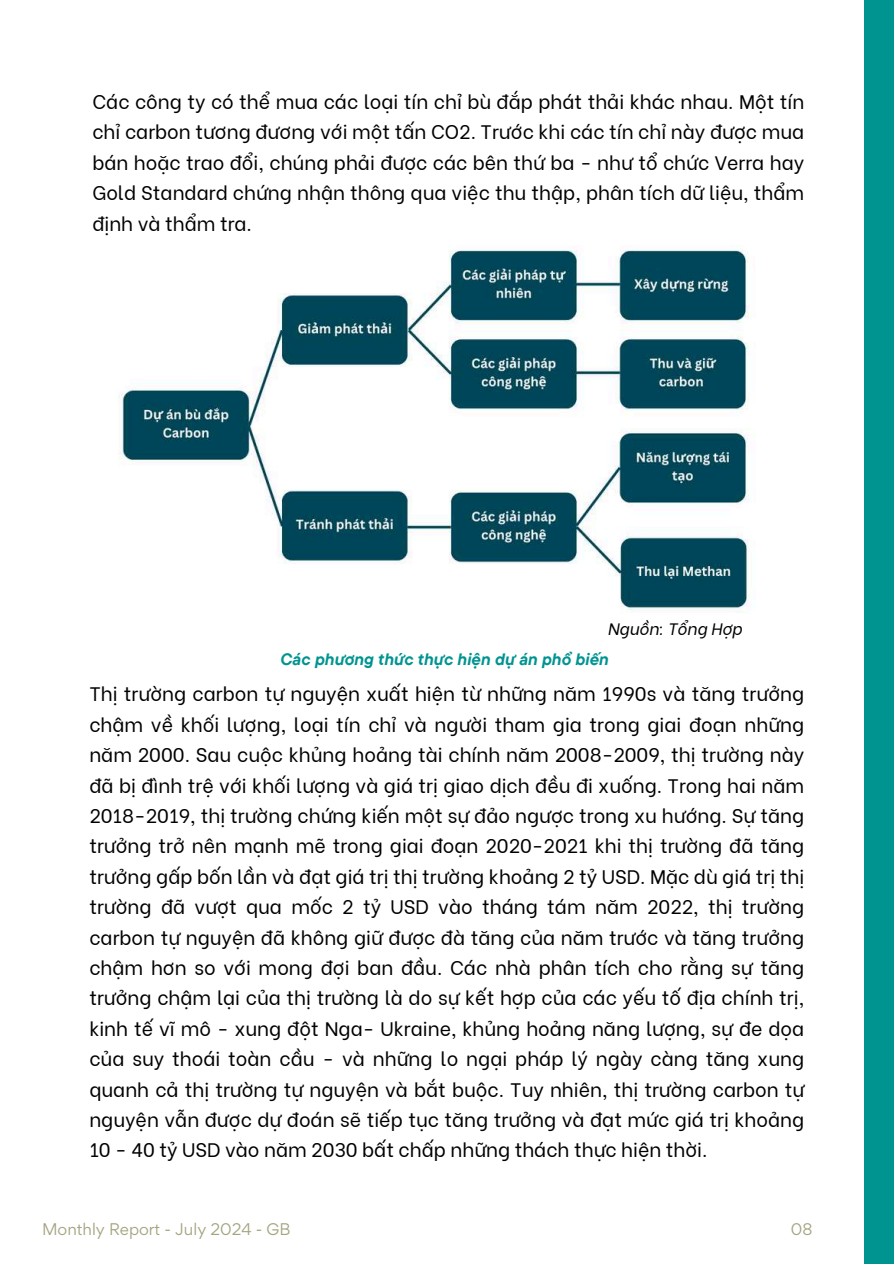
<style>
.page{position:relative;width:894px;height:1264px;background:#fff}
.page>*{position:absolute;margin:0;border:0;box-sizing:border-box;transform-origin:0 0}
.t1{font:19.5px/30.3px "Be Vietnam";color:#000;text-align:justify}
.t2{font:italic 700 16.5px "TT Commons Pro";color:#009490}
.t3{font:italic 16.5px "Be Vietnam";color:#000}
.t4{font:15px "Gordita";color:#a4a480}
</style>
<div class="page">
<div style="left:864px;top:0;width:29px;height:1263px;background:#009490"></div>
<img style="left:118px;top:245px;width:632px;height:368px">
<p class="t1" style="left:92px;top:85px;width:713px">Các công ty có thể mua các loại tín chỉ bù đắp phát thải khác nhau. Một tín chỉ carbon tương đương với một tấn CO2. Trước khi các tín chỉ này được mua bán hoặc trao đổi, chúng phải được các bên thứ ba - như tổ chức Verra hay Gold Standard chứng nhận thông qua việc thu thập, phân tích dữ liệu, thẩm định và thẩm tra.</p>
<p class="t3" style="left:607px;top:615px;width:136px">Nguồn: Tổng Hợp</p>
<p class="t2" style="left:280px;top:649px;width:330px">Các phương thức thực hiện dự án phổ biến</p>
<p class="t1" style="left:89px;top:677px;width:716px">Thị trường carbon tự nguyện xuất hiện từ những năm 1990s và tăng trưởng chậm về khối lượng, loại tín chỉ và người tham gia trong giai đoạn những năm 2000. Sau cuộc khủng hoảng tài chính năm 2008-2009, thị trường này đã bị đình trệ với khối lượng và giá trị giao dịch đều đi xuống. Trong hai năm 2018-2019, thị trường chứng kiến một sự đảo ngược trong xu hướng. Sự tăng trưởng trở nên mạnh mẽ trong giai đoạn 2020-2021 khi thị trường đã tăng trưởng gấp bốn lần và đạt giá trị thị trường khoảng 2 tỷ USD. Mặc dù giá trị thị trường đã vượt qua mốc 2 tỷ USD vào tháng tám năm 2022, thị trường carbon tự nguyện đã không giữ được đà tăng của năm trước và tăng trưởng chậm hơn so với mong đợi ban đầu. Các nhà phân tích cho rằng sự tăng trưởng chậm lại của thị trường là do sự kết hợp của các yếu tố địa chính trị, kinh tế vĩ mô - xung đột Nga- Ukraine, khủng hoảng năng lượng, sự đe dọa của suy thoái toàn cầu - và những lo ngại pháp lý ngày càng tăng xung quanh cả thị trường tự nguyện và bắt buộc. Tuy nhiên, thị trường carbon tự nguyện vẫn được dự đoán sẽ tiếp tục tăng trưởng và đạt mức giá trị khoảng 10 - 40 tỷ USD vào năm 2030 bất chấp những thách thực hiện thời.</p>
<p class="t4" style="left:42px;top:1218px;width:250px">Monthly Report - July 2024 - GB</p>
<p class="t4" style="left:790px;top:1218px;width:23px">08</p>
</div>
